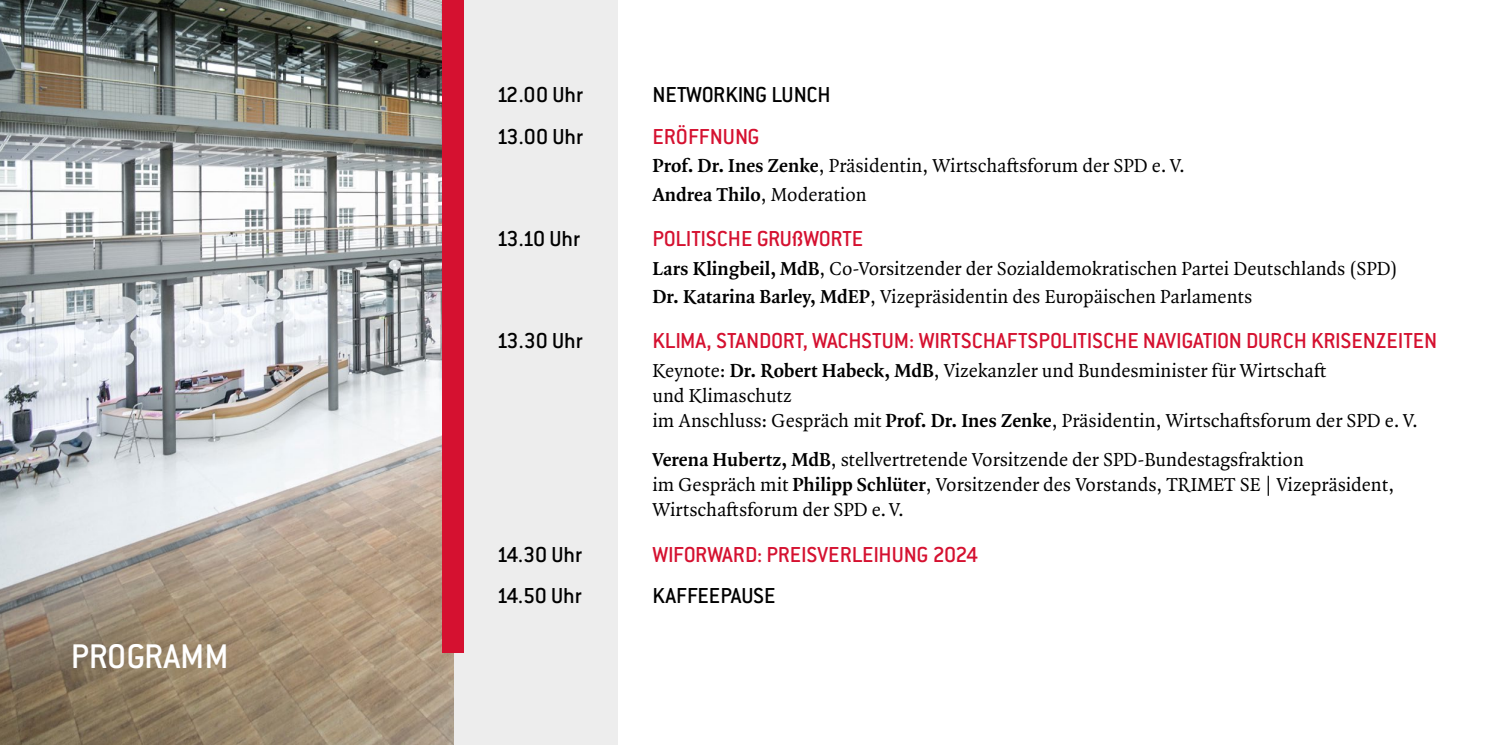
<style>
.page{position:relative;width:1489px;height:745px;background:#fff}
.page>*{position:absolute;margin:0;border:0;box-sizing:border-box;transform-origin:0 0}
.Überschrift{font:500 37.5px "Conduit ITC Std";color:#fff}
.Zeiten{font:500 23.75px "Conduit ITC Std";color:#d51130}
.Zeiten-2{font:500 23.75px "Conduit ITC Std";color:#000}
.p_8pt_26mm_Einzug{font:20px/25px "Quadraat OT";color:#000}
.p_8pt_26mm_Einzug-2{font:700 20px "Quadraat OT";color:#000}
.s1{font-weight:700}
.s2{font-weight:400}
</style>
<div class="page">
<div style="left:449px;top:0;width:169px;height:744px;background:#ededed"></div>
<img style="left:0;top:0;width:453px;height:744px">
<div style="left:442px;top:0;width:21px;height:652px;background:#d51130"></div>
<p class="Überschrift" style="left:71px;top:633px;width:159px">PROGRAMM</p>
<p class="Zeiten-2" style="left:496px;top:80px;width:88px">12.00 Uhr</p>
<p class="Zeiten-2" style="left:652px;top:80px;width:180px">NETWORKING LUNCH</p>
<p class="Zeiten-2" style="left:496px;top:122px;width:88px">13.00 Uhr</p>
<p class="Zeiten" style="left:652px;top:122px;width:109px">ERÖFFNUNG</p>
<p class="p_8pt_26mm_Einzug" style="left:652px;top:153px;width:534px"><span class="s1">Prof. Dr. Ines Zenke</span>, Präsidentin, Wirtschaftsforum der SPD e. V.</p>
<p class="p_8pt_26mm_Einzug-2" style="left:652px;top:181px;width:216px">Andrea Thilo<span class="s2">, Moderation</span></p>
<p class="Zeiten-2" style="left:496px;top:224px;width:85px">13.10 Uhr</p>
<p class="Zeiten" style="left:652px;top:224px;width:212px">POLITISCHE GRUßWORTE</p>
<p class="p_8pt_26mm_Einzug" style="left:652px;top:255px;width:746px"><span class="s1">Lars Klingbeil, MdB</span>, Co-Vorsitzender der Sozialdemokratischen Partei Deutschlands (SPD)</p>
<p class="p_8pt_26mm_Einzug" style="left:652px;top:284px;width:601px"><span class="s1">Dr. Katarina Barley, MdEP</span>, Vizepräsidentin des Europäischen Parlaments</p>
<p class="Zeiten-2" style="left:496px;top:326px;width:88px">13.30 Uhr</p>
<p class="Zeiten" style="left:652px;top:326px;width:786px">KLIMA, STANDORT, WACHSTUM: WIRTSCHAFTSPOLITISCHE NAVIGATION DURCH KRISENZEITEN</p>
<p class="p_8pt_26mm_Einzug" style="left:652px;top:357px;width:767px">Keynote: <span class="s1">Dr. Robert Habeck, MdB</span>, Vizekanzler und Bundesminister für Wirtschaft<br>und Klimaschutz<br>im Anschluss: Gespräch mit <span class="s1">Prof. Dr. Ines Zenke</span>, Präsidentin, Wirtschaftsforum der SPD e. V.</p>
<p class="p_8pt_26mm_Einzug" style="left:652px;top:447px;width:743px"><span class="s1">Verena Hubertz, MdB</span>, stellvertretende Vorsitzende der SPD-Bundestagsfraktion<br>im Gespräch mit <span class="s1">Philipp Schlüter</span>, Vorsitzender des Vorstands, TRIMET SE | Vizepräsident,<br>Wirtschaftsforum der SPD e.V.</p>
<p class="Zeiten-2" style="left:496px;top:539px;width:87px">14.30 Uhr</p>
<p class="Zeiten" style="left:652px;top:539px;width:327px">WIFORWARD: PREISVERLEIHUNG 2024</p>
<p class="Zeiten-2" style="left:496px;top:581px;width:87px">14.50 Uhr</p>
<p class="Zeiten-2" style="left:652px;top:581px;width:125px">KAFFEEPAUSE</p>
</div>
